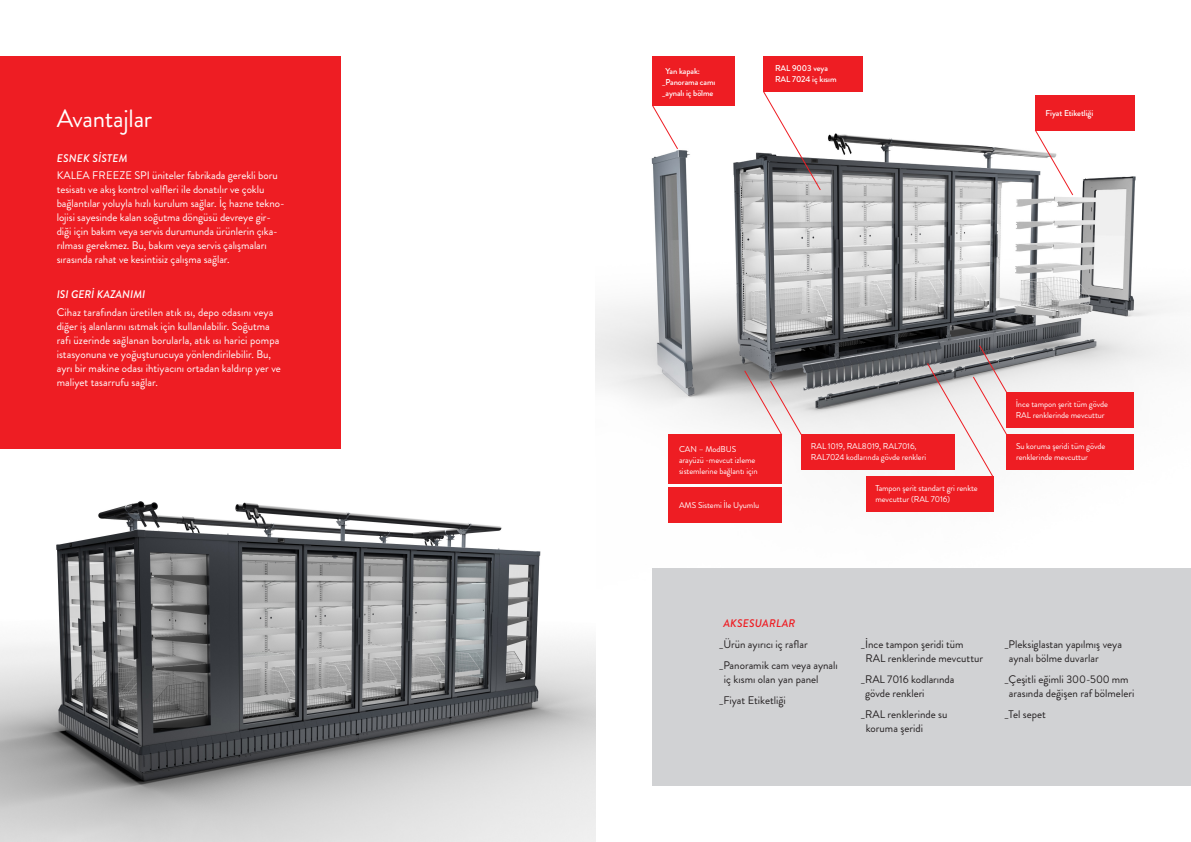
<style>
.page{position:relative;width:1191px;height:842px;background:#fff}
.page>*{position:absolute;margin:0;border:0;box-sizing:border-box;transform-origin:0 0}
.t1{font:25px "Brandon Grotesque";letter-spacing:-.01em;color:#fff}
.body_ohne_Einzug{font:11px/14px "Brandon Grotesque";letter-spacing:-.005em;color:#fff}
.body_ohne_Einzug-2{font:11px/14px "Brandon Grotesque";color:#231f20}
.header_2_ohne_Einzug{font:italic 500 11px "Brandon Grotesque";color:#fff}
.header_2_ohne_Einzug-2{font:italic 500 11px "Brandon Grotesque";letter-spacing:.02em;color:#fff}
.header_2_ohne_Einzug-3{font:italic 500 11px "Brandon Grotesque";letter-spacing:.02em;color:#ee1d23}
.text_small{font:8.5px/11px "Brandon Grotesque";letter-spacing:-.01em;color:#fff}
.text_small-2{font:500 8.5px/11px "Brandon Grotesque";letter-spacing:-.01em;color:#fff}
</style>
<div class="page">
<img style="left:595px;top:95px;width:596px;height:747px">
<svg style="left:652px;top:106px;width:26px;height:44px"></svg>
<div style="left:652px;top:57px;width:83px;height:49px;background:#ee1d23"></div>
<div style="left:763px;top:57px;width:99px;height:35px;background:#ee1d23"></div>
<svg style="left:763px;top:92px;width:58px;height:99px"></svg>
<img style="left:0;top:501px;width:595px;height:341px">
<div style="left:0;top:57px;width:340px;height:392px;background:#ee1d23"></div>
<div style="left:668px;top:487px;width:114px;height:35px;background:#ee1d23"></div>
<div style="left:801px;top:435px;width:153px;height:35px;background:#ee1d23"></div>
<div style="left:865px;top:477px;width:128px;height:35px;background:#ee1d23"></div>
<div style="left:1006px;top:435px;width:128px;height:35px;background:#ee1d23"></div>
<div style="left:1006px;top:393px;width:128px;height:35px;background:#ee1d23"></div>
<svg style="left:927px;top:345px;width:80px;height:133px"></svg>
<svg style="left:744px;top:370px;width:58px;height:66px"></svg>
<div style="left:668px;top:435px;width:114px;height:49px;background:#ee1d23"></div>
<div style="left:1035px;top:95px;width:99px;height:35px;background:#ee1d23"></div>
<svg style="left:1034px;top:129px;width:39px;height:67px"></svg>
<div style="left:652px;top:568px;width:539px;height:217px;background:#d1d2d4"></div>
<p class="t1" style="left:57px;top:101px;width:97px">Avantajlar</p>
<p class="header_2_ohne_Einzug-2" style="left:57px;top:150px;width:72px">ESNEK SİSTEM</p>
<p class="body_ohne_Einzug" style="left:57px;top:169px;width:229px">KALEA FREEZE SPI üniteler fabrikada gerekli boru tesisatı ve akış kontrol valfleri ile donatılır ve çoklu bağlantılar yoluyla hızlı kurulum sağlar. İç hazne tekno&shy;lojisi sayesinde kalan soğutma döngüsü devreye gir&shy;diği için bakım veya servis durumunda ürünlerin çıka&shy;rılması gerekmez. Bu, bakım veya servis çalışmaları sırasında rahat ve kesintisiz çalışma sağlar.</p>
<p class="header_2_ohne_Einzug" style="left:57px;top:287px;width:90px">ISI GERİ KAZANIMI</p>
<p class="body_ohne_Einzug" style="left:57px;top:305px;width:226px">Cihaz tarafından üretilen atık ısı, depo odasını veya diğer iş alanlarını ısıtmak için kullanılabilir. Soğutma rafı üzerinde sağlanan borularla, atık ısı harici pompa istasyonuna ve yoğuşturucuya yönlendirilebilir. Bu, ayrı bir makine odası ihtiyacını ortadan kaldırıp yer ve maliyet tasarrufu sağlar.</p>
<p class="text_small-2" style="left:662px;top:66px;width:55px;text-indent:3px">Yan kapak: _Panorama camı _aynalı iç bölme</p>
<p class="text_small-2" style="left:775px;top:62px;width:63px">RAL 9003 veya<br>RAL 7024 iç kısım</p>
<p class="text_small-2" style="left:1045px;top:108px;width:49px">Fiyat Etiketliği</p>
<p class="text_small" style="left:679px;top:444px;width:80px">CAN – ModBUS arayüzü -mevcut izleme sistemlerine bağlantı için</p>
<p class="text_small" style="left:679px;top:500px;width:82px">AMS Sistemi İle Uyumlu</p>
<p class="text_small" style="left:811px;top:440px;width:117px">RAL 1019, RAL8019, RAL7016,<br>RAL7024 kodlarında gövde renkleri</p>
<p class="text_small" style="left:875px;top:482px;width:104px">Tampon şerit standart gri renkte mevcuttur (RAL 7016)</p>
<p class="text_small" style="left:1015px;top:398px;width:94px">İnce tampon şerit tüm gövde<br>RAL renklerinde mevcuttur</p>
<p class="text_small" style="left:1016px;top:440px;width:91px">Su koruma şeridi tüm gövde renklerinde mevcuttur</p>
<p class="header_2_ohne_Einzug-3" style="left:723px;top:616px;width:74px">AKSESUARLAR</p>
<p class="body_ohne_Einzug-2" style="left:719px;top:638px;width:90px">_Ürün ayırıcı iç raflar</p>
<p class="body_ohne_Einzug-2" style="left:724px;top:659px;width:115px;text-indent:-5px">_Panoramik cam veya aynalı iç kısmı olan yan panel</p>
<p class="body_ohne_Einzug-2" style="left:719px;top:694px;width:68px">_Fiyat Etiketliği</p>
<p class="body_ohne_Einzug-2" style="left:865px;top:638px;width:119px;text-indent:-5px">_İnce tampon şeridi tüm<br>RAL renklerinde mevcuttur</p>
<p class="body_ohne_Einzug-2" style="left:865px;top:673px;width:91px;text-indent:-4px">_RAL 7016 kodlarında gövde renkleri</p>
<p class="body_ohne_Einzug-2" style="left:865px;top:708px;width:83px;text-indent:-5px">_RAL renklerinde su koruma şeridi</p>
<p class="body_ohne_Einzug-2" style="left:1008px;top:638px;width:115px;text-indent:-4px">_Pleksiglastan yapılmış veya aynalı bölme duvarlar</p>
<p class="body_ohne_Einzug-2" style="left:1004px;top:673px;width:131px;text-align:center">_Çeşitli eğimli 300-500 mm arasında değişen raf bölmeleri</p>
<p class="body_ohne_Einzug-2" style="left:1004px;top:708px;width:43px">_Tel sepet</p>
</div>
